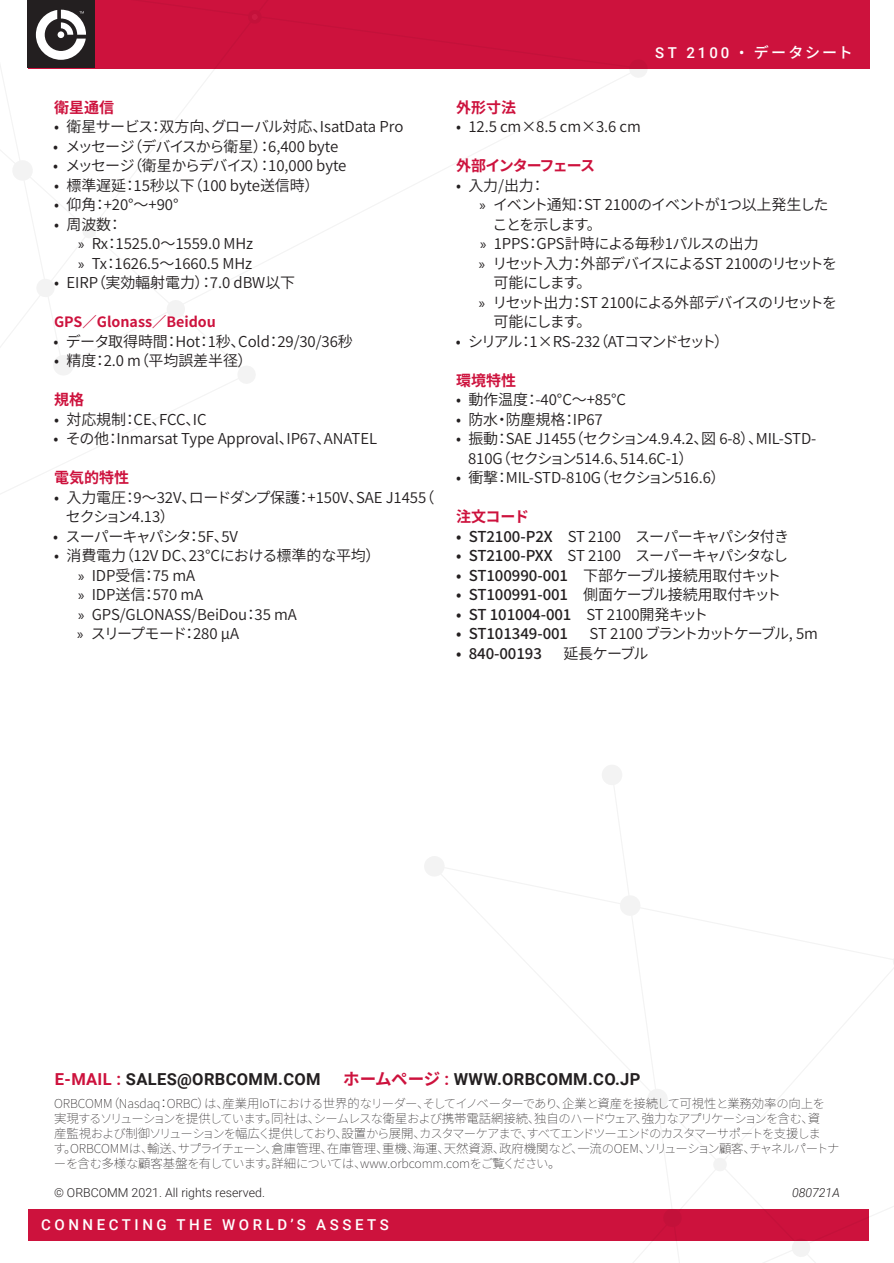
<style>
.page{position:relative;width:894px;height:1263px;background:#fff}
.page>*{position:absolute;margin:0;border:0;box-sizing:border-box;transform-origin:0 0}
.t1{font:700 16.5px "Roboto";letter-spacing:.02em;color:#231f20}
.t2{font:15px/19.5px "Source Han Sans";letter-spacing:-.005em;color:#231f20}
.t3{font:15px "Source Han Sans";letter-spacing:-.05em;color:#231f20}
.t4{font:15px/19.5px "Source Han Sans";letter-spacing:-.085em;color:#231f20}
.t5{font:15px/19.5px "Source Han Sans";letter-spacing:-.06em;color:#231f20}
.t6{font:500 15px "Source Han Sans";letter-spacing:-.005em;color:#231f20}
.t7{font:500 15px "Roboto";letter-spacing:.235em;color:#fff}
.t8{font:15px "Source Han Sans";letter-spacing:-.11em;color:#231f20}
.t9{font:15px "Source Han Sans";letter-spacing:-.03em;color:#231f20}
.t10{font:15px "Source Han Sans";letter-spacing:-.055em;color:#231f20}
.t11{font:15px "Source Han Sans";letter-spacing:-.1em;color:#231f20}
.JAP-Subhead{font:700 15px "Source Han Sans";color:#cd123d}
.JAP-Subhead-2{font:700 15px "Source Han Sans";letter-spacing:-.075em;color:#cd123d}
.JAP-Subhead-3{font:700 14.25px "Source Han Sans";color:#cd123d}
.mice_type{font:200 12.3px/14.9px "Source Han Sans";letter-spacing:-.055em;color:#231f20}
.t12{font:300 12.3px "Roboto";color:#231f20}
.t13{font:italic 300 12.3px "Roboto";color:#231f20}
.s1{font-family:"Myriad Pro"}
.s2{font-family:"Source Han Sans"}
.s3{font-weight:500}
.s4{font-weight:400}
.s5{color:#cd123d}
.s6{font-family:"Source Han Sans";color:#cd123d}
</style>
<div class="page">
<div style="left:29px;top:1209px;width:839px;height:31px;background:#cd123d"></div>
<div style="left:29px;top:0;width:840px;height:69px;background:#cd123d"></div>
<svg style="left:0;top:0;width:647px;height:494px"></svg>
<svg style="left:251px;top:14px;width:7px;height:6px"></svg>
<div style="left:27px;top:0;width:67px;height:68px;background:#231f20"></div>
<svg style="left:36px;top:10px;width:50px;height:50px"></svg>
<svg style="left:422px;top:765px;width:471px;height:498px"></svg>
<p class="JAP-Subhead" style="left:54px;top:99px;width:61px">衛星通信</p>
<p class="t2" style="left:54px;top:117px;width:351px">• 衛星サービス：双方向、グローバル対応、IsatData Pro</p>
<p class="t10" style="left:53px;top:138px;width:286px">• メッセージ（デバイスから衛星）：6,400 byte</p>
<p class="t9" style="left:53px;top:157px;width:295px">• メッセージ（衛星からデバイス）：10,000 byte</p>
<p class="t2" style="left:54px;top:176px;width:267px">• 標準遅延：15秒以下（100 byte送信時）</p>
<p class="t2" style="left:54px;top:195px;width:126px">• 仰角：+20°～+90°</p>
<p class="t2" style="left:54px;top:215px;width:70px">• 周波数：</p>
<p class="t2" style="left:78px;top:234px;width:177px"><span class="s1">»</span> Rx：1525.0～1559.0 MHz</p>
<p class="t2" style="left:78px;top:254px;width:175px"><span class="s1">»</span> Tx：1626.5～1660.5 MHz</p>
<p class="t2" style="left:54px;top:273px;width:243px">• EIRP（実効輻射電力）：7.0 dBW以下</p>
<p class="JAP-Subhead-3" style="left:54px;top:314px;width:163px">GPS／Glonass／Beidou</p>
<p class="t2" style="left:54px;top:332px;width:301px">• データ取得時間：Hot：1秒、Cold：29/30/36秒</p>
<p class="t2" style="left:54px;top:351px;width:200px">• 精度：2.0 m（平均誤差半径）</p>
<p class="JAP-Subhead" style="left:54px;top:391px;width:31px">規格</p>
<p class="t2" style="left:54px;top:410px;width:154px">• 対応規制：CE、FCC、IC</p>
<p class="t2" style="left:54px;top:429px;width:325px">• その他：Inmarsat Type Approval、IP67、ANATEL</p>
<p class="JAP-Subhead" style="left:54px;top:469px;width:76px">電気的特性</p>
<p class="t2" style="left:66px;top:488px;width:370px;text-indent:-12px">• 入力電圧：9～32V、ロードダンプ保護：+150V、SAE J1455（セクション4.13）</p>
<p class="t3" style="left:53px;top:528px;width:186px">• スーパーキャパシタ：5F、5V</p>
<p class="t2" style="left:54px;top:546px;width:327px">• 消費電力（12V DC、23°Cにおける標準的な平均）</p>
<p class="t2" style="left:78px;top:566px;width:118px"><span class="s1">»</span> IDP受信：75 mA</p>
<p class="t2" style="left:78px;top:585px;width:127px"><span class="s1">»</span> IDP送信：570 mA</p>
<p class="t2" style="left:78px;top:605px;width:220px"><span class="s1">»</span> GPS/GLONASS/BeiDou：35 mA</p>
<p class="t5" style="left:77px;top:624px;width:163px"><span class="s1">»</span> スリープモード：280 μA</p>
<p class="t7" style="left:654px;top:43px;width:199px">ST 2100 • <span class="s2">データシート</span></p>
<p class="JAP-Subhead" style="left:456px;top:99px;width:61px">外形寸法</p>
<p class="t2" style="left:456px;top:117px;width:186px">• 12.5 cm×8.5 cm×3.6 cm</p>
<p class="JAP-Subhead-2" style="left:456px;top:157px;width:141px">外部インターフェース</p>
<p class="t2" style="left:456px;top:176px;width:91px">• 入力/出力：</p>
<p class="t5" style="left:492px;top:195px;width:337px;text-indent:-13px"><span class="s1">»</span> イベント通知：ST 2100のイベントが1つ以上発生したことを示します。</p>
<p class="t2" style="left:480px;top:234px;width:280px"><span class="s1">»</span> 1PPS：GPS計時による毎秒1パルスの出力</p>
<p class="t4" style="left:493px;top:254px;width:345px;text-indent:-15px"><span class="s1">»</span> リセット入力：外部デバイスによるST 2100のリセットを可能にします。</p>
<p class="t4" style="left:493px;top:293px;width:345px;text-indent:-15px"><span class="s1">»</span> リセット出力：ST 2100による外部デバイスのリセットを可能にします。</p>
<p class="t11" style="left:455px;top:333px;width:275px">• シリアル：1×RS-232（ATコマンドセット）</p>
<p class="JAP-Subhead" style="left:456px;top:372px;width:61px">環境特性</p>
<p class="t2" style="left:456px;top:390px;width:171px">• 動作温度：-40°C～+85°C</p>
<p class="t2" style="left:456px;top:410px;width:148px">• 防水・防塵規格：IP67</p>
<p class="t2" style="left:468px;top:429px;width:350px;text-indent:-12px">• 振動：SAE J1455（セクション4.9.4.2、図 6-8）、MIL-STD-<br>810G（セクション514.6、514.6C-1）</p>
<p class="t2" style="left:456px;top:468px;width:271px">• 衝撃：MIL-STD-810G（セクション516.6）</p>
<p class="JAP-Subhead" style="left:456px;top:508px;width:75px">注文コード</p>
<p class="t3" style="left:456px;top:528px;width:334px"><span class="s3">• ST2100-P2X</span>　ST 2100　スーパーキャパシタ付き</p>
<p class="t3" style="left:456px;top:547px;width:333px"><span class="s3">• ST2100-PXX</span>　ST 2100　スーパーキャパシタなし</p>
<p class="t2" style="left:456px;top:566px;width:326px"><span class="s3">• ST100990-001</span>　下部ケーブル接続用取付キット</p>
<p class="t2" style="left:456px;top:585px;width:326px"><span class="s3">• ST100991-001</span>　側面ケーブル接続用取付キット</p>
<p class="t6" style="left:456px;top:606px;width:253px">• ST 101004-001<span class="s4">　ST 2100開発キット</span></p>
<p class="t8" style="left:456px;top:625px;width:363px"><span class="s3">• ST101349-001</span> 　 ST 2100 ブラントカットケーブル, 5m</p>
<p class="t6" style="left:456px;top:645px;width:194px">• 840-00193 <span class="s4">　 延長ケーブル</span></p>
<p class="t1" style="left:55px;top:1067px;width:267px"><span class="s5">E-MAIL :</span> SALES@ORBCOMM.COM</p>
<p class="t1" style="left:343px;top:1067px;width:298px"><span class="s6">ホームページ</span> <span class="s5">:</span> WWW.ORBCOMM.CO.JP</p>
<p class="mice_type" style="left:53px;top:1096px;width:787px">ORBCOMM（Nasdaq：ORBC）は、産業用IoTにおける世界的なリーダー、そしてイノベーターであり、企業と資産を接続して可視性と業務効率の向上を実現するソリューションを提供しています。同社は、シームレスな衛星および携帯電話網接続、独自のハードウェア、強力なアプリケーションを含む、資<br>産監視および制御ソリューションを幅広く提供しており、設置から展開、カスタマーケアまで、すべてエンドツーエンドのカスタマーサポートを支援しま<br>す。ORBCOMMは、輸送、サプライチェーン、倉庫管理、在庫管理、重機、海運、天然資源、政府機関など、一流のOEM、ソリューション顧客、チャネルパートナーを含む多様な顧客基盤を有しています。詳細については、www.orbcomm.comをご覧ください。</p>
<p class="t12" style="left:54px;top:1184px;width:212px">© ORBCOMM 2021. All rights reserved.</p>
<p class="t13" style="left:791px;top:1184px;width:49px">080721A</p>
<p class="t7" style="left:41px;top:1214px;width:349px">CONNECTING THE WORLD’S ASSETS</p>
</div>
